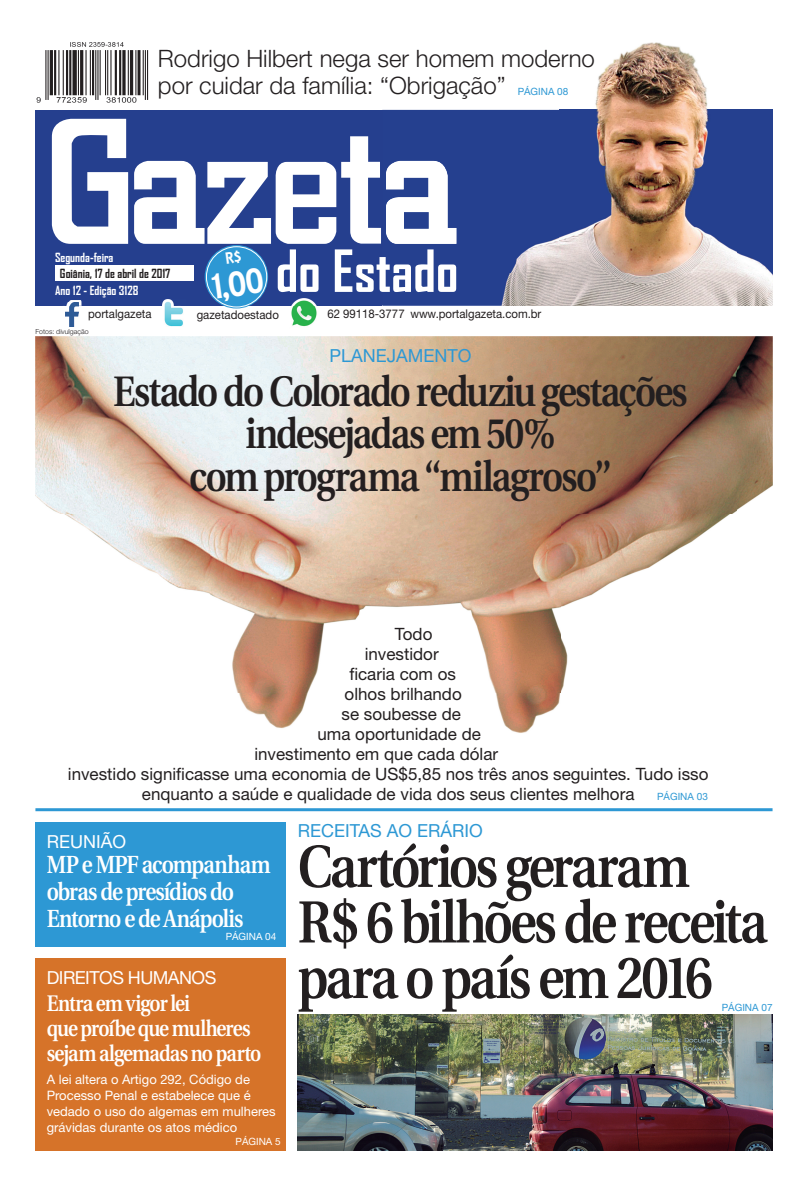
<style>
.page{position:relative;width:808px;height:1191px;background:#fff}
.page>*{position:absolute;margin:0;border:0;box-sizing:border-box;transform-origin:0 0}
.t1{font:600 59.3px/55.5px "Utopia";letter-spacing:-.055em;color:#231f20;scale:.85 1}
.t2{font:700 55.6px "Agency FB";color:#fff}
.t3{font:600 42.5px/42.7px "Utopia";letter-spacing:-.05em;color:#231f20;text-align:center;scale:.85 1}
.t4{font:37.7px "ARESSENCE";color:#fff;scale:.95 1}
.t5{font:600 24.7px/27px "Utopia";letter-spacing:-.045em;color:#fff;scale:.85 1}
.t6{font:300 24px/27px "Helvetica Neue";color:#231f20}
.t7{font:600 22.5px/25px "Utopia";letter-spacing:-.05em;color:#fff;scale:.85 1}
.t8{font:18px "Helvetica Neue";color:#2d98d4}
.t9{font:18px "Helvetica Neue";letter-spacing:-.03em;color:#fff}
.t10{font:18px "Helvetica Neue";color:#fff}
.t11{font:17px "Helvetica Neue";color:#231f20}
.t12{font:13px/16px "Helvetica Neue";color:#fff}
.t13{font:700 12.1px "Agency FB";color:#fff}
.t14{font:700 12.1px "Agency FB";color:#231f20}
.t15{font:12px "Helvetica Neue";color:#231f20;scale:.95 1}
.t16{font:10px "Helvetica Neue";color:#2d98d4}
.t17{font:10px "Helvetica Neue";color:#fff}
.t18{font:300 7px "Helvetica Neue";color:#231f20}
</style>
<div class="page">
<div style="left:35px;top:958px;width:251px;height:192px;background:#d67329"></div>
<div style="left:35px;top:822px;width:251px;height:125px;background:#2d98d4"></div>
<img style="left:35px;top:336px;width:737px;height:397px">
<div style="left:35px;top:110px;width:737px;height:196px;background:#253f8e"></div>
<svg style="left:52px;top:119px;width:76px;height:125px"></svg>
<svg style="left:134px;top:136px;width:247px;height:108px"></svg>
<img style="left:65px;top:300px;width:17px;height:27px">
<img style="left:66px;top:306px;width:13px;height:20px">
<svg style="left:66px;top:303px;width:13px;height:3px"></svg>
<img style="left:162px;top:299px;width:21px;height:28px">
<img style="left:291px;top:299px;width:26px;height:28px">
<div style="left:55px;top:266px;width:138px;height:15px;background:#fff"></div>
<div style="left:205px;top:245px;width:63px;height:63px;background:#2d98d4;border-radius:50%"></div>
<div style="left:206px;top:246px;width:61px;height:61px;border:1px solid #fff;border-radius:50%"></div>
<img style="left:382px;top:43px;width:390px;height:263px">
<img style="left:386px;top:161px;width:70px;height:83px">
<img style="left:382px;top:249px;width:74px;height:43px">
<hr style="left:35px;top:808px;width:737px;height:3px;background:#2d98d4">
<img style="left:36px;top:42px;width:112px;height:61px">
<img style="left:298px;top:1014px;width:474px;height:136px">
<h3 class="t6" style="left:158px;top:48px;width:439px">Rodrigo Hilbert nega ser homem moderno por cuidar da família: “Obrigação”</h3>
<p class="t16" style="left:518px;top:88px;width:52px">PÁGINA 08</p>
<p class="t13" style="left:55px;top:249px;width:60px">Segunda-feira</p>
<p class="t14" style="left:60px;top:266px;width:112px">Goiânia, 17 de abril de 2017</p>
<p class="t13" style="left:55px;top:283px;width:85px">Ano 12 - Edição 3128</p>
<h3 class="t4" style="left:209px;top:264px;width:57px;rotate:-8deg">1,00</h3>
<h2 class="t2" style="left:276px;top:236px;width:184px">do Estado</h2>
<p class="t15" style="left:88px;top:310px;width:68px">portalgazeta</p>
<p class="t15" style="left:197px;top:310px;width:88px">gazetadoestado</p>
<p class="t15" style="left:327px;top:309px;width:227px">62 99118-3777 www.portalgazeta.com.br</p>
<p class="t18" style="left:35px;top:329px;width:55px">Fotos: divulgação</p>
<p class="t8" style="left:329px;top:349px;width:144px">PLANEJAMENTO</p>
<h3 class="t3" style="left:113px;top:374px;width:677px">Estado do Colorado reduziu gestações indesejadas em 50%<br>com programa “milagroso”</h3>
<p class="t11" style="left:395px;top:628px;width:39px">Todo</p>
<p class="t11" style="left:365px;top:648px;width:75px">investidor</p>
<p class="t11" style="left:349px;top:668px;width:108px">ficaria com os</p>
<p class="t11" style="left:345px;top:688px;width:119px">olhos brilhando</p>
<p class="t11" style="left:341px;top:708px;width:121px">se soubesse de</p>
<p class="t11" style="left:317px;top:728px;width:165px">uma oportunidade de</p>
<p class="t11" style="left:254px;top:748px;width:245px">investimento em que cada dólar</p>
<p class="t11" style="left:68px;top:768px;width:642px">investido significasse uma economia de US$5,85 nos três anos seguintes. Tudo isso</p>
<p class="t11" style="left:142px;top:788px;width:494px">enquanto a saúde e qualidade de vida dos seus clientes melhora</p>
<p class="t16" style="left:657px;top:793px;width:52px">PÁGINA 03</p>
<p class="t10" style="left:47px;top:835px;width:81px">REUNIÃO</p>
<h3 class="t5" style="left:47px;top:853px;width:265px">MP e MPF acompanham obras de presídios do<br>Entorno e de Anápolis</h3>
<p class="t17" style="left:226px;top:933px;width:52px">PÁGINA 04</p>
<p class="t9" style="left:47px;top:970px;width:171px">DIREITOS HUMANOS</p>
<h3 class="t7" style="left:47px;top:992px;width:254px">Entra em vigor lei<br>que proíbe que mulheres sejam algemadas no parto</h3>
<p class="t12" style="left:47px;top:1072px;width:230px">A lei altera o Artigo 292, Código de Processo Penal e estabelece que é vedado o uso do algemas em mulheres grávidas durante os atos médico</p>
<p class="t17" style="left:236px;top:1137px;width:47px">PÁGINA 5</p>
<p class="t8" style="left:298px;top:824px;width:187px">RECEITAS AO ERÁRIO</p>
<h1 class="t1" style="left:298px;top:844px;width:554px">Cartórios geraram<br>R$ 6 bilhões de receita para o país em 2016</h1>
<p class="t16" style="left:722px;top:1004px;width:52px">PÁGINA 07</p>
</div>
